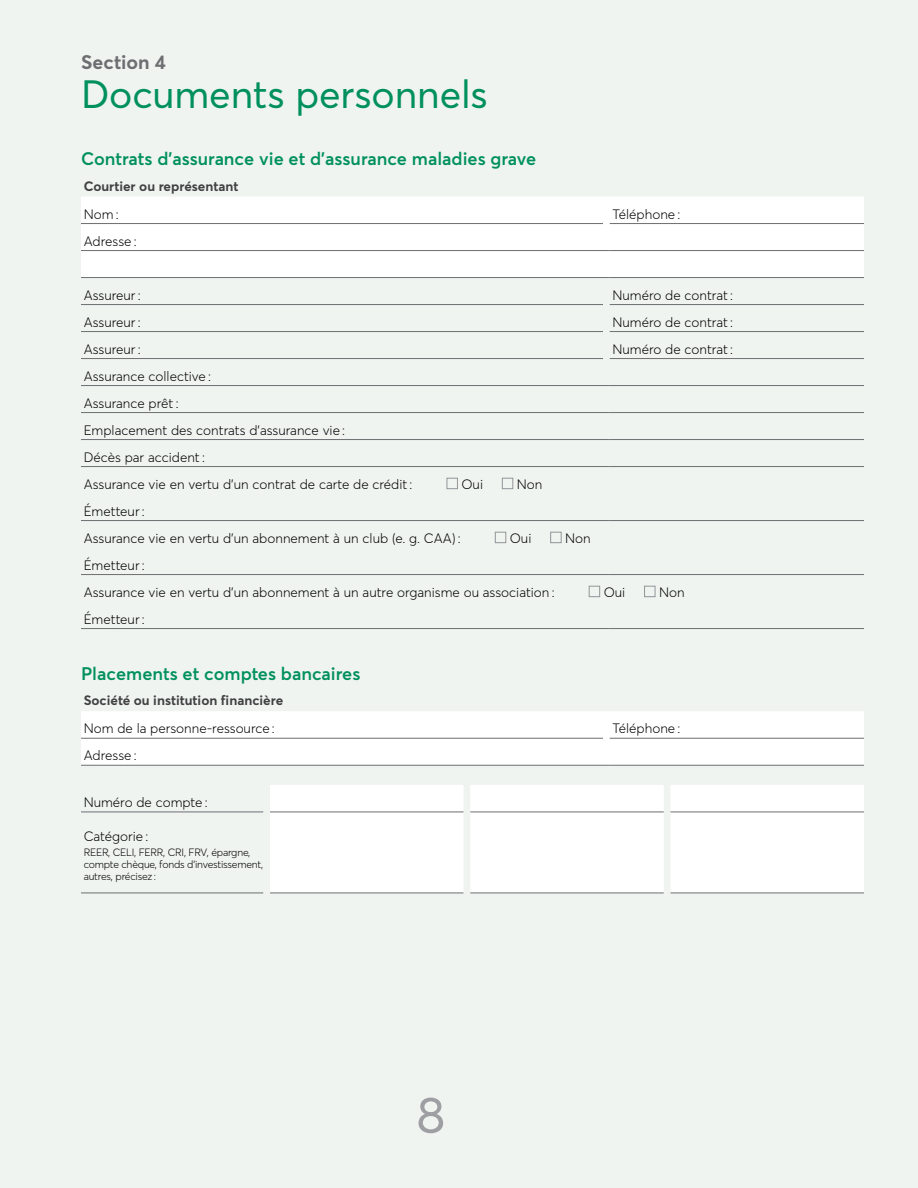
<style>
.page{position:relative;width:918px;height:1188px;background:#eff4f1}
.page>*{position:absolute;margin:0;border:0;box-sizing:border-box;transform-origin:0 0}
.t1{font:51px "Averta";color:#9d9fa2}
.t2{font:39px "Averta";letter-spacing:-.005em;color:#00905e}
.t3{font:700 19.5px "Averta";color:#6d6e71}
.t4{font:600 18px "Averta";color:#00905e}
.t5{font:300 13.5px/27.2px "Averta";color:#000}
.t6{font:700 13.5px "Averta";color:#414042}
.t7{font:300 10.5px/12px "Averta";letter-spacing:-.02em;color:#000}
</style>
<div class="page">
<div style="left:81px;top:197px;width:783px;height:80px;background:#fff"></div>
<hr style="left:81px;top:223px;width:522px;height:1px;background:#6d6e71">
<hr style="left:610px;top:223px;width:254px;height:1px;background:#6d6e71">
<hr style="left:81px;top:304px;width:522px;height:1px;background:#6d6e71">
<hr style="left:610px;top:304px;width:254px;height:1px;background:#6d6e71">
<hr style="left:81px;top:331px;width:522px;height:1px;background:#6d6e71">
<hr style="left:610px;top:331px;width:254px;height:1px;background:#6d6e71">
<hr style="left:81px;top:358px;width:522px;height:1px;background:#6d6e71">
<hr style="left:610px;top:358px;width:254px;height:1px;background:#6d6e71">
<hr style="left:81px;top:277px;width:522px;height:1px;background:#6d6e71">
<hr style="left:610px;top:277px;width:254px;height:1px;background:#6d6e71">
<hr style="left:81px;top:385px;width:522px;height:1px;background:#6d6e71">
<hr style="left:610px;top:385px;width:254px;height:1px;background:#6d6e71">
<hr style="left:81px;top:412px;width:522px;height:1px;background:#6d6e71">
<hr style="left:610px;top:412px;width:254px;height:1px;background:#6d6e71">
<hr style="left:81px;top:439px;width:522px;height:1px;background:#6d6e71">
<hr style="left:610px;top:439px;width:254px;height:1px;background:#6d6e71">
<hr style="left:81px;top:466px;width:522px;height:1px;background:#6d6e71">
<hr style="left:610px;top:466px;width:254px;height:1px;background:#6d6e71">
<hr style="left:81px;top:520px;width:522px;height:1px;background:#6d6e71">
<hr style="left:610px;top:520px;width:254px;height:1px;background:#6d6e71">
<hr style="left:81px;top:574px;width:522px;height:1px;background:#6d6e71">
<hr style="left:610px;top:574px;width:254px;height:1px;background:#6d6e71">
<hr style="left:81px;top:628px;width:522px;height:1px;background:#6d6e71">
<hr style="left:610px;top:628px;width:254px;height:1px;background:#6d6e71">
<hr style="left:81px;top:250px;width:522px;height:1px;background:#6d6e71">
<hr style="left:610px;top:250px;width:254px;height:1px;background:#6d6e71">
<div style="left:447px;top:478px;width:11px;height:11px;border:1px solid #939598"></div>
<div style="left:502px;top:478px;width:11px;height:11px;border:1px solid #939598"></div>
<div style="left:495px;top:532px;width:11px;height:11px;border:1px solid #939598"></div>
<div style="left:550px;top:532px;width:11px;height:11px;border:1px solid #939598"></div>
<div style="left:589px;top:586px;width:11px;height:11px;border:1px solid #939598"></div>
<div style="left:644px;top:586px;width:11px;height:11px;border:1px solid #939598"></div>
<div style="left:81px;top:711px;width:783px;height:55px;background:#fff"></div>
<hr style="left:610px;top:765px;width:254px;height:1px;background:#6d6e71">
<div style="left:270px;top:785px;width:594px;height:108px;background:#fff"></div>
<hr style="left:81px;top:812px;width:182px;height:1px;background:#6d6e71">
<hr style="left:270px;top:812px;width:194px;height:1px;background:#6d6e71">
<hr style="left:470px;top:812px;width:194px;height:1px;background:#6d6e71">
<hr style="left:670px;top:812px;width:194px;height:1px;background:#6d6e71">
<hr style="left:81px;top:893px;width:182px;height:1px;background:#6d6e71">
<hr style="left:270px;top:893px;width:194px;height:1px;background:#6d6e71">
<hr style="left:470px;top:893px;width:194px;height:1px;background:#6d6e71">
<hr style="left:670px;top:893px;width:194px;height:1px;background:#6d6e71">
<h2 class="t3" style="left:81px;top:50px;width:86px">Section 4</h2>
<h2 class="t2" style="left:81px;top:70px;width:408px">Documents personnels</h2>
<h3 class="t4" style="left:81px;top:147px;width:457px">Contrats d’assurance vie et d’assurance maladies grave</h3>
<h4 class="t6" style="left:84px;top:177px;width:156px">Courtier ou représentant</h4>
<p class="t5" style="left:84px;top:200px;width:37px">Nom :</p>
<p class="t5" style="left:612px;top:200px;width:70px">Téléphone :</p>
<p class="t5" style="left:84px;top:227px;width:55px">Adresse :</p>
<p class="t5" style="left:84px;top:281px;width:59px">Assureur :</p>
<p class="t5" style="left:612px;top:281px;width:122px">Numéro de contrat :</p>
<p class="t5" style="left:84px;top:308px;width:59px">Assureur :</p>
<p class="t5" style="left:612px;top:308px;width:122px">Numéro de contrat :</p>
<p class="t5" style="left:84px;top:335px;width:59px">Assureur :</p>
<p class="t5" style="left:612px;top:335px;width:122px">Numéro de contrat :</p>
<p class="t5" style="left:84px;top:362px;width:330px">Assurance collective :<br>Assurance prêt :<br>Emplacement des contrats d’assurance vie :<br>Décès par accident :<br>Assurance vie en vertu d’un contrat de carte de crédit :</p>
<p class="t5" style="left:461px;top:470px;width:23px">Oui</p>
<p class="t5" style="left:517px;top:470px;width:27px">Non</p>
<p class="t5" style="left:84px;top:497px;width:379px">Émetteur :<br>Assurance vie en vertu d’un abonnement à un club (e. g. CAA) :</p>
<p class="t5" style="left:510px;top:524px;width:23px">Oui</p>
<p class="t5" style="left:565px;top:524px;width:27px">Non</p>
<p class="t5" style="left:84px;top:551px;width:473px">Émetteur :<br>Assurance vie en vertu d’un abonnement à un autre organisme ou association :</p>
<p class="t5" style="left:84px;top:605px;width:63px">Émetteur :</p>
<p class="t5" style="left:604px;top:578px;width:23px">Oui</p>
<p class="t5" style="left:659px;top:578px;width:27px">Non</p>
<h3 class="t4" style="left:81px;top:662px;width:281px">Placements et comptes bancaires</h3>
<h4 class="t6" style="left:84px;top:692px;width:201px">Société ou institution financière</h4>
<p class="t5" style="left:84px;top:715px;width:193px">Nom de la personne-ressource :</p>
<p class="t5" style="left:612px;top:715px;width:70px">Téléphone :</p>
<p class="t5" style="left:84px;top:742px;width:55px">Adresse :</p>
<p class="t5" style="left:84px;top:789px;width:126px">Numéro de compte :</p>
<p class="t5" style="left:84px;top:823px;width:66px">Catégorie :</p>
<p class="t7" style="left:84px;top:847px;width:181px">REER, CELI, FERR, CRI, FRV, épargne, compte chèque, fonds d’investissement, autres, précisez :</p>
<h1 class="t1" style="left:416px;top:1083px;width:31px">8</h1>
</div>
